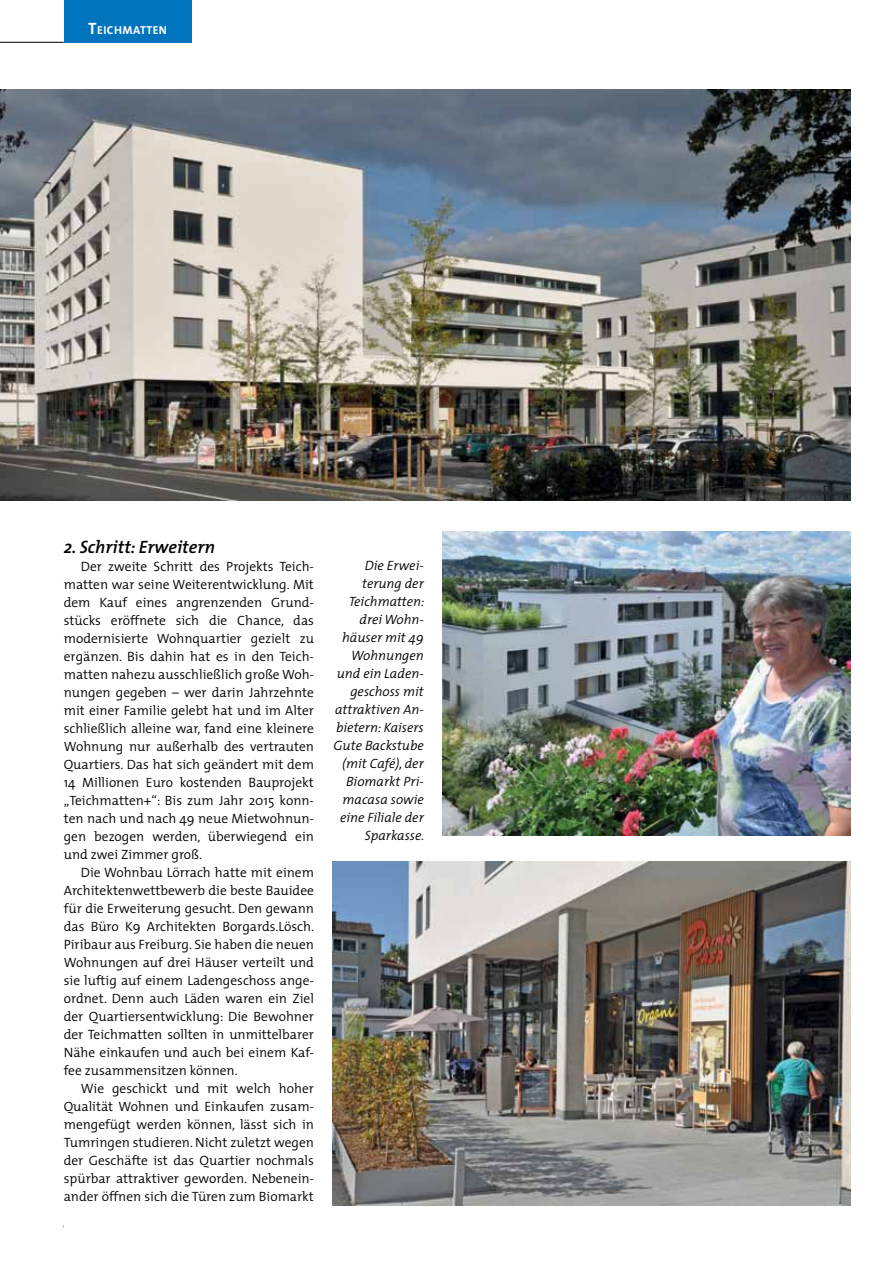
<style>
.page{position:relative;width:893px;height:1263px;background:#fff}
.page>*{position:absolute;margin:0;border:0;box-sizing:border-box;transform-origin:0 0}
.t1{font:italic 600 18px "The Mix";color:#000}
.t2{font:300 13.5px/18px "The Mix";color:#000;text-align:justify}
.t3{font:italic 300 13.5px/18px "The Mix";color:#000;text-align:right}
.t4{font:700 11.55px "The Mix";letter-spacing:.045em;color:#fff}
.s1{font-size:16.5px}
</style>
<div class="page">
<hr style="left:0;top:42px;width:64px;height:1px;background:#000">
<div style="left:64px;top:0;width:127px;height:43px;background:#0074bc"></div>
<img style="left:0;top:89px;width:850px;height:411px">
<img style="left:332px;top:861px;width:518px;height:344px">
<img style="left:442px;top:531px;width:408px;height:305px">
<p class="t4" style="left:88px;top:20px;width:80px"><span class="s1">T</span>EICHMATTEN</p>
<h1 class="t1" style="left:64px;top:532px;width:153px">2. Schritt: Erweitern</h1>
<p class="t2" style="left:64px;top:557px;width:252px;text-indent:17px">Der zweite Schritt des Projekts Teich&shy;matten war seine Weiterentwicklung. Mit dem Kauf eines angrenzenden Grund&shy;stücks eröffnete sich die Chance, das modernisierte Wohnquartier gezielt zu ergänzen. Bis dahin hat es in den Teich&shy;matten nahezu ausschließlich große Woh&shy;nungen gegeben – wer darin Jahrzehnte mit einer Familie gelebt hat und im Alter schließlich alleine war, fand eine kleinere Wohnung nur außerhalb des vertrauten Quartiers. Das hat sich geändert mit dem 14 Millionen Euro kostenden Bauprojekt „Teichmatten+“: Bis zum Jahr 2015 konn&shy;ten nach und nach 49 neue Mietwohnun&shy;gen bezogen werden, überwiegend ein und zwei Zimmer groß.</p>
<p class="t2" style="left:64px;top:863px;width:252px;text-indent:17px">Die Wohnbau Lörrach hatte mit einem Architektenwettbewerb die beste Bauidee für die Erweiterung gesucht. Den gewann das Büro K9 Architekten Borgards.Lösch.<br>Piribaur aus Freiburg. Sie haben die neuen Wohnungen auf drei Häuser verteilt und sie luftig auf einem Ladengeschoss ange&shy;ordnet. Denn auch Läden waren ein Ziel der Quartiersentwicklung: Die Bewohner der Teichmatten sollten in unmittelbarer Nähe einkaufen und auch bei einem Kaf&shy;fee zusammensitzen können.</p>
<p class="t2" style="left:64px;top:1079px;width:252px;text-indent:17px">Wie geschickt und mit welch hoher Qualität Wohnen und Einkaufen zusam&shy;mengefügt werden können, lässt sich in Tumringen studieren. Nicht zuletzt wegen der Geschäfte ist das Quartier nochmals spürbar attraktiver geworden. Nebenein&shy;ander öffnen sich die Türen zum Biomarkt</p>
<p class="t3" style="left:334px;top:556px;width:92px">Die Erwei&shy;terung der<br>Teichmatten: drei Wohn&shy;häuser mit 49<br>Wohnungen und ein Laden&shy;geschoss mit attraktiven An&shy;bietern: Kaisers<br>Gute Backstube (mit Café), der<br>Biomarkt Pri&shy;macasa sowie eine Filiale der<br>Sparkasse.</p>
</div>
